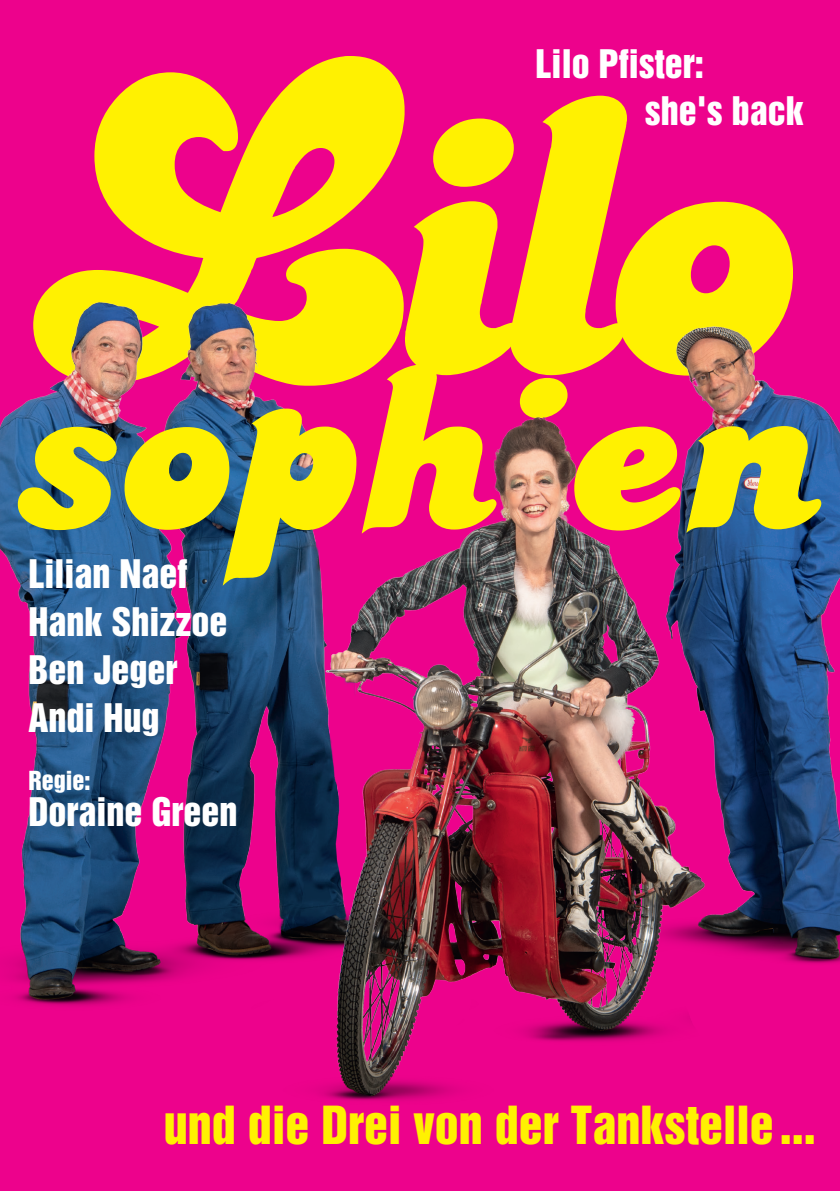
<style>
.page{position:relative;width:840px;height:1191px;background:#fff}
.page>*{position:absolute;margin:0;border:0;box-sizing:border-box;transform-origin:0 0}
.t1{font:440px "Candice";color:#fff101}
.t2{font:260px "Candice";color:#fff101}
.t3{font:48px "Helvetica Inserat";color:#fff101}
.t4{font:36px/48px "Helvetica Inserat";color:#fff}
.t5{font:24px "Helvetica Inserat";color:#fff}
</style>
<div class="page">
<div style="left:0;top:0;width:839px;height:1191px;background:#ed028c"></div>
<img style="left:676px;top:326px;width:163px;height:638px">
<img style="left:0;top:302px;width:268px;height:704px">
<img style="left:268px;top:391px;width:460px;height:710px">
<p class="t4" style="left:535px;top:41px;width:170px">Lilo Pfister:</p>
<h1 class="t1" style="left:16px;top:-9px;width:782px">Lilo</h1>
<p class="t4" style="left:644px;top:87px;width:160px">she's back</p>
<h2 class="t2" style="left:17px;top:302px;width:803px">sophien</h2>
<p class="t4" style="left:28px;top:550px;width:201px">Lilian Naef<br>Hank Shizzoe<br>Ben Jeger<br>Andi Hug</p>
<p class="t5" style="left:28px;top:766px;width:64px">Regie:</p>
<p class="t4" style="left:28px;top:789px;width:211px">Doraine Green</p>
<h3 class="t3" style="left:164px;top:1096px;width:653px">und die Drei von der Tankstelle ...</h3>
</div>
